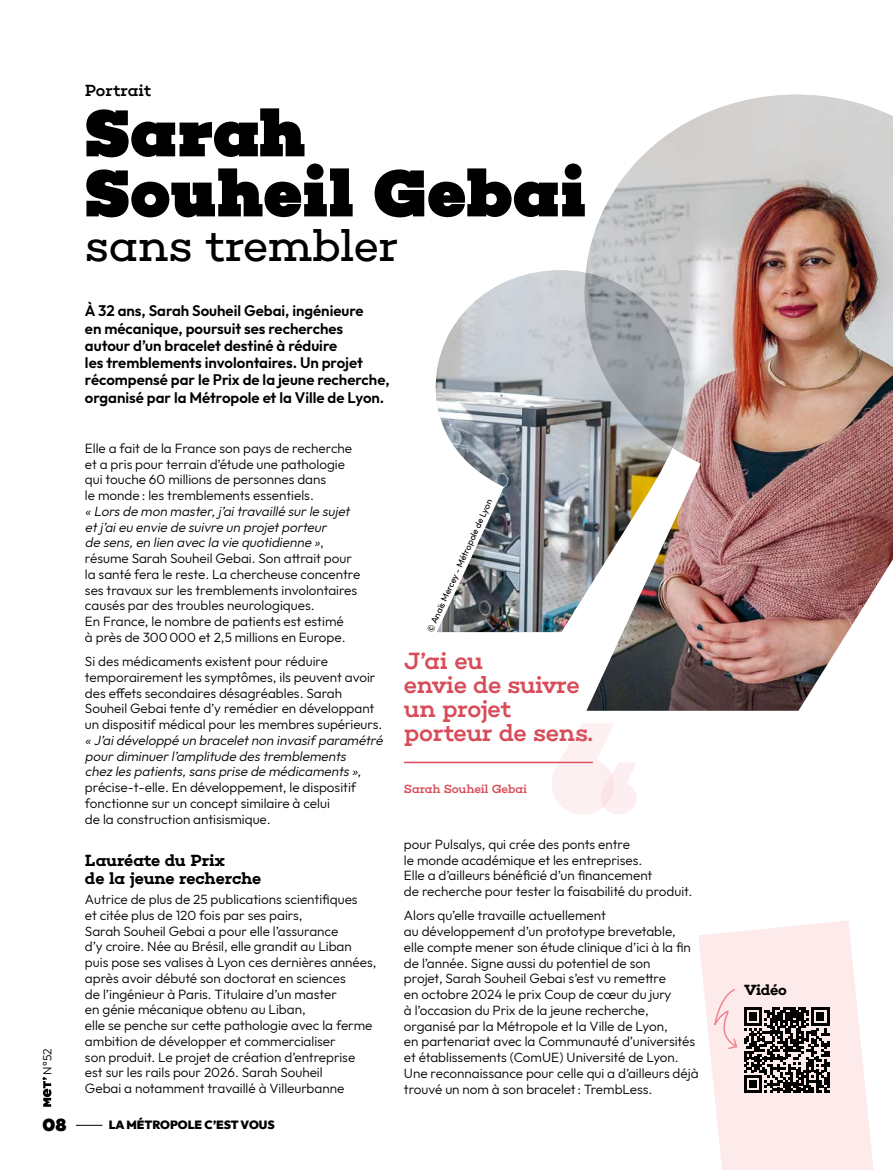
<style>
.page{position:relative;width:893px;height:1170px;background:#fff}
.page>*{position:absolute;margin:0;border:0;box-sizing:border-box;transform-origin:0 0}
.gkghipoipîopuioypuitoyuitydfyuyiùuoìuiyu{font:900 67.5px/60px "Choplin";letter-spacing:.005em;color:#000}
.gkghipoipîopuioypuitoyuitydfyuyiùuoìuiyu-2{font:45px "Choplin";letter-spacing:-.02em;color:#000}
.t1{font:500 24px/24px "Choplin";letter-spacing:-.02em;color:#d84c59}
.t2{font:900 18px "Choplin";color:#000}
.Inter-titres_MeT_H2{font:600 16.5px/18px "Choplin";letter-spacing:-.01em;color:#000}
.t3{font:500 16.5px "Choplin";letter-spacing:-.005em;color:#000}
.Chapo_MeT{font:600 15px/17.2px "Outfit";color:#000}
.Post-it_Titre_MeT{font:600 15px "Choplin";letter-spacing:-.025em;color:#000}
.Courant_MeT{font:300 13.5px/15.8px "Outfit";color:#000}
.t4{font:900 12px "Outfit";letter-spacing:-.005em;color:#000}
.t5{font:500 12px "Choplin";letter-spacing:-.01em;color:#d84c59}
.t6{font:300 12px "Outfit";color:#000}
.t7{font:9px "Outfit";color:#000}
.s1{font-style:italic}
</style>
<div class="page">
<svg style="left:699px;top:920px;width:174px;height:249px;fill:#fdeaea"></svg>
<hr style="left:404px;top:761px;width:189px;height:2px;background:#d84c59">
<svg style="left:552px;top:723px;width:84px;height:91px"></svg>
<svg style="left:744px;top:1007px;width:85px;height:85px;background:#615959"></svg>
<svg style="left:713px;top:987px;width:25px;height:63px;background:#fbdee0"></svg>
<img style="left:586px;top:95px;width:307px;height:615px">
<img style="left:437px;top:505px;width:247px;height:127px">
<img style="left:436px;top:270px;width:248px;height:235px">
<svg style="left:76px;top:1124px;width:26px;height:1px"></svg>
<svg style="left:43px;top:1077px;width:8px;height:29px"></svg>
<p class="t6" style="left:40px;top:1074px;width:28px;rotate:-90deg">N°52</p>
<h3 class="t2" style="left:43px;top:1113px;width:25px">08</h3>
<p class="t3" style="left:85px;top:81px;width:68px">Portrait</p>
<h1 class="gkghipoipîopuioypuitoyuitydfyuyiùuoìuiyu" style="left:85px;top:103px;width:502px">Sarah<br>Souheil Gebai</h1>
<h1 class="gkghipoipîopuioypuitoyuitydfyuyiùuoìuiyu-2" style="left:85px;top:220px;width:314px">sans trembler</h1>
<p class="Chapo_MeT" style="left:85px;top:303px;width:306px">À 32 ans, Sarah Souheil Gebai, ingénieure<br>en mécanique, poursuit ses recherches autour d’un bracelet destiné à réduire<br>les tremblements involontaires. Un projet récompensé par le Prix de la jeune recherche, organisé par la Métropole et la Ville de Lyon.</p>
<p class="Courant_MeT" style="left:85px;top:440px;width:277px">Elle a fait de la France son pays de recherche et a pris pour terrain d’étude une pathologie qui touche 60 millions de personnes dans<br>le monde : les tremblements essentiels.<br><span class="s1">« Lors de mon master,j ’aitravaillé surle sujet etj ’aieu envie de suivre un projetporteur<br>de sens,en lien avec la vie quotidienne »</span>, résume Sarah Souheil Gebai. Son attrait pour la santé fera le reste. La chercheuse concentre ses travaux sur les tremblements involontaires causés par des troubles neurologiques.<br>En France, le nombre de patients est estimé<br>à près de 300000 et 2,5 millions en Europe.</p>
<p class="Courant_MeT" style="left:85px;top:653px;width:302px">Si des médicaments existent pour réduire temporairement les symptômes, ils peuvent avoir des effets secondaires désagréables. Sarah Souheil Gebai tente d’y remédier en développant un dispositif médical pour les membres supérieurs. <span class="s1">« J’aidéveloppé un braceletnon invasif paramétré pourdiminuerl’amplitude des tremblements<br>chez les patients,sans prise de médicaments »</span>, précise-t-elle. En développement, le dispositif fonctionne sur un concept similaire à celui<br>de la construction antisismique.</p>
<h2 class="Inter-titres_MeT_H2" style="left:85px;top:851px;width:178px">Lauréate du Prix<br>de la jeune recherche</h2>
<p class="Courant_MeT" style="left:85px;top:891px;width:293px">Autrice de plus de 25 publications scientifiques<br>et citée plus de 120 fois par ses pairs,<br>Sarah Souheil Gebai a pour elle l’assurance<br>d’y croire. Née au Brésil, elle grandit au Liban puis pose ses valises à Lyon ces dernières années, après avoir débuté son doctorat en sciences<br>de l’ingénieur à Paris. Titulaire d’un master<br>en génie mécanique obtenu au Liban,<br>elle se penche sur cette pathologie avec la ferme ambition de développer et commercialiser<br>son produit. Le projet de création d’entreprise<br>est sur les rails pour 2026. Sarah Souheil<br>Gebai a notamment travaillé à Villeurbanne</p>
<p class="t4" style="left:109px;top:1116px;width:167px">LA MÉTROPOLE C’EST VOUS</p>
<p class="t7" style="left:424px;top:628px;width:146px;rotate:-65deg">© Anaïs Mercey - Métropole de Lyon</p>
<h3 class="t1" style="left:404px;top:649px;width:190px">J’ai eu<br>envie de suivre un projet porteur de sens.</h3>
<p class="t5" style="left:404px;top:782px;width:125px">Sarah Souheil Gebai</p>
<p class="Courant_MeT" style="left:404px;top:836px;width:290px">pour Pulsalys, qui crée des ponts entre<br>le monde académique et les entreprises.<br>Elle a d’ailleurs bénéficié d’un financement<br>de recherche pour tester la faisabilité du produit.</p>
<p class="Courant_MeT" style="left:404px;top:907px;width:296px">Alors qu’elle travaille actuellement<br>au développement d’un prototype brevetable, elle compte mener son étude clinique d’ici à la fin de l’année. Signe aussi du potentiel de son<br>projet, Sarah Souheil Gebai s’est vu remettre<br>en octobre 2024 le prix Coup de cœur du jury<br>à l’occasion du Prix de la jeune recherche, organisé par la Métropole et la Ville de Lyon,<br>en partenariat avec la Communauté d’universités et établissements (ComUE) Université de Lyon.<br>Une reconnaissance pour celle qui a d’ailleurs déjà trouvé un nom à son bracelet: TrembLess.</p>
<h3 class="Post-it_Titre_MeT" style="left:744px;top:981px;width:44px">Vidéo</h3>
</div>
